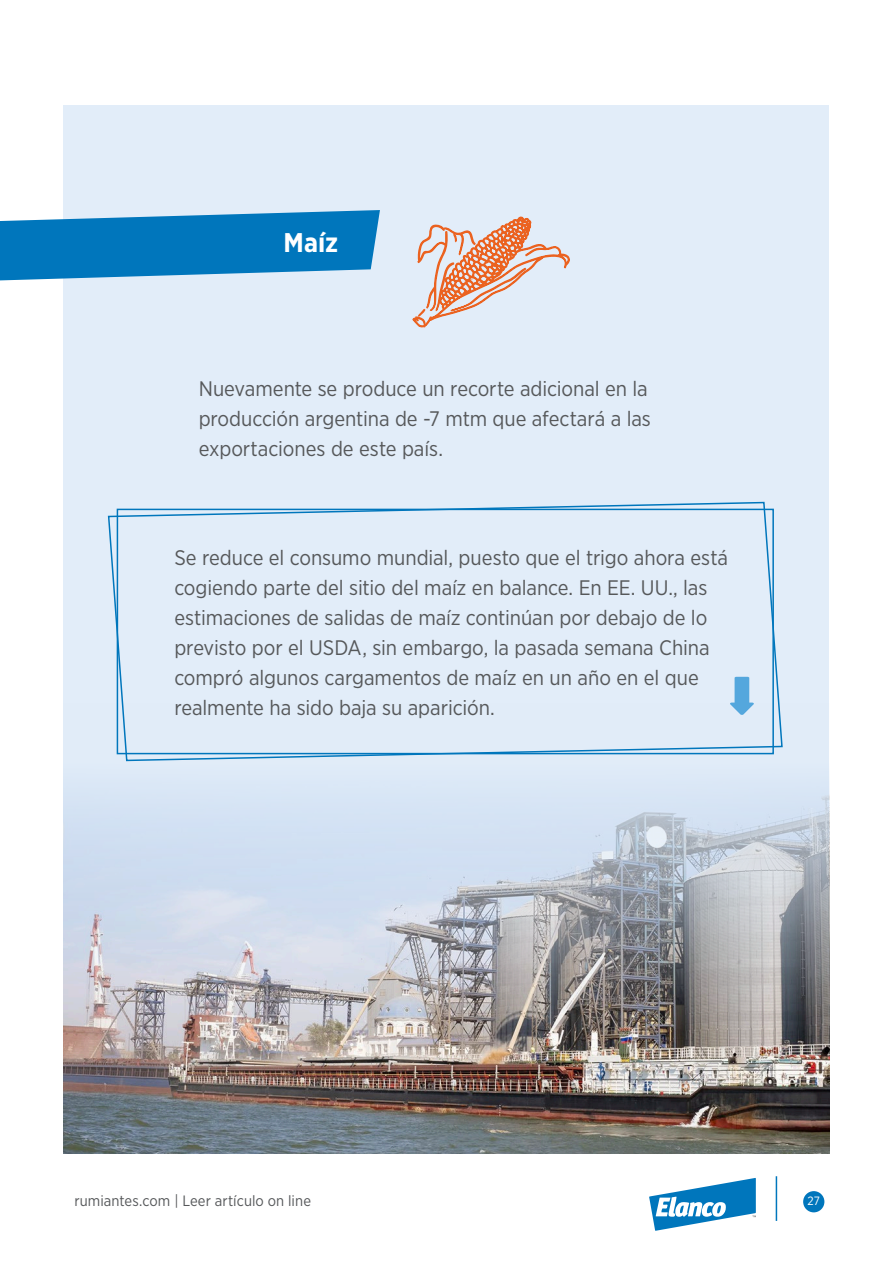
<style>
.page{position:relative;width:893px;height:1263px;background:#fff}
.page>*{position:absolute;margin:0;border:0;box-sizing:border-box;transform-origin:0 0}
.Titulo_segundario{font:700 27px "Gotham Narrow";color:#fff}
.Online_txt{font:21px/30px "Gotham Narrow";letter-spacing:-.005em;color:#56585a}
.t1{font:15px "Gotham Narrow";letter-spacing:.005em;color:#56585a}
.t2{font:12px "Gotham Narrow";color:#fff}
</style>
<div class="page">
<div style="left:64px;top:105px;width:765px;height:1048px;background:#e2edf9"></div>
<div style="left:803px;top:1191px;width:21px;height:21px;background:#0076bc;border-radius:50%"></div>
<hr style="left:776px;top:1176px;width:1px;height:45px;background:#0076bc">
<svg style="left:649px;top:1178px;width:107px;height:53px"></svg>
<img style="left:64px;top:793px;width:765px;height:360px">
<svg style="left:107px;top:501px;width:676px;height:261px"></svg>
<div style="left:117px;top:509px;width:657px;height:245px;border:2px solid #0076bc"></div>
<svg style="left:0;top:210px;width:380px;height:70px"></svg>
<svg style="left:412px;top:216px;width:158px;height:112px"></svg>
<svg style="left:729px;top:677px;width:25px;height:38px"></svg>
<p class="Titulo_segundario" style="left:284px;top:225px;width:56px">Maíz</p>
<p class="Online_txt" style="left:199px;top:373px;width:454px">Nuevamente se produce un recorte adicional en la producción argentina de -7 mtm que afectará a las exportaciones de este país.</p>
<p class="Online_txt" style="left:174px;top:542px;width:555px">Se reduce el consumo mundial, puesto que el trigo ahora está cogiendo parte del sitio del maíz en balance. En EE. UU., las estimaciones de salidas de maíz continúan por debajo de lo previsto por el USDA, sin embargo, la pasada semana China compró algunos cargamentos de maíz en un año en el que realmente ha sido baja su aparición.</p>
<p class="t1" style="left:74px;top:1191px;width:238px">rumiantes.com | Leer artículo on line</p>
<p class="t2" style="left:808px;top:1194px;width:14px">27</p>
</div>
